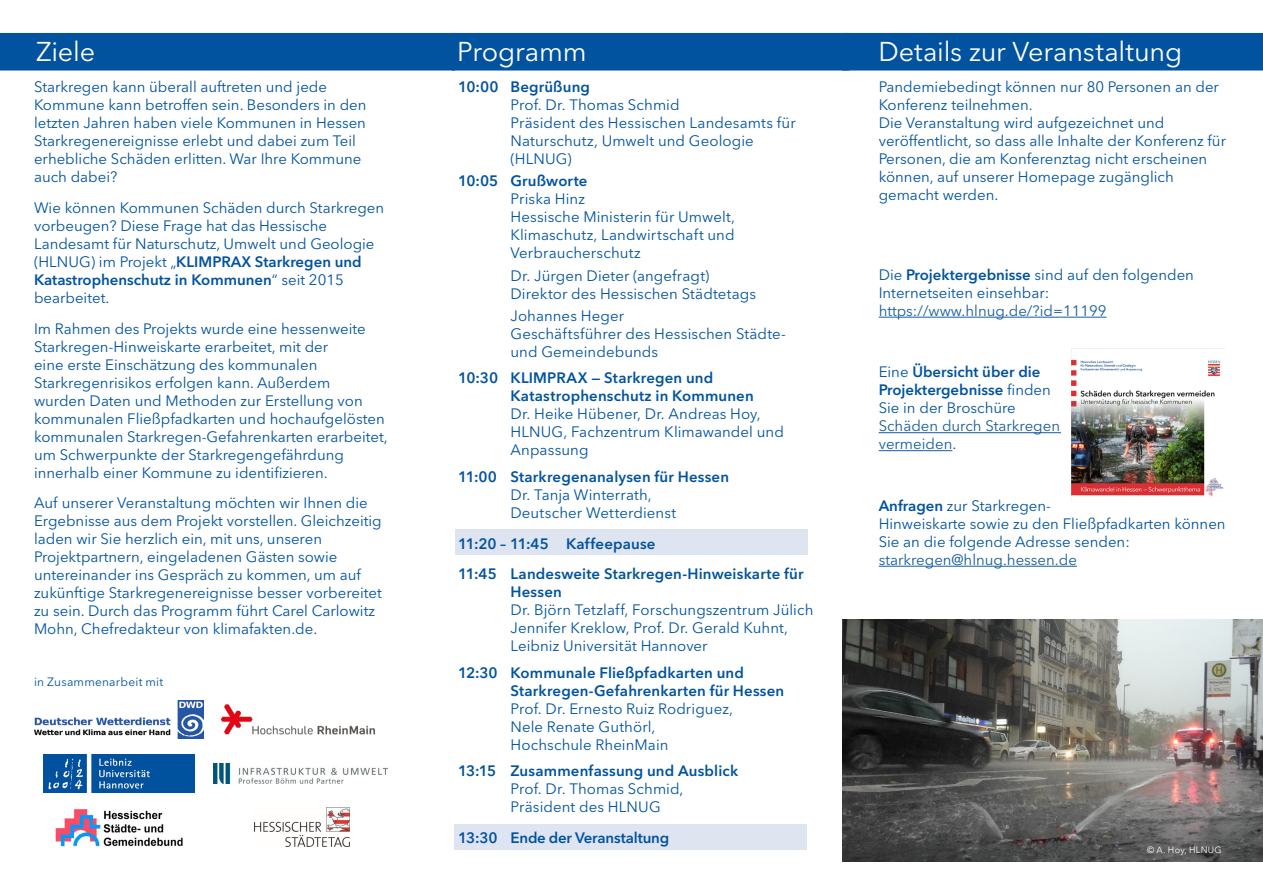
<style>
.page{position:relative;width:1263px;height:893px;background:#fff}
.page>*{position:absolute;margin:0;border:0;box-sizing:border-box;transform-origin:0 0}
.t1{font:27px "Avenir Next LT Pro";letter-spacing:-.005em;color:#fff}
.t2{font:15px/18px "Avenir Next LT Pro";color:#0153a0}
.t3{font:600 15px/18px "Avenir Next LT Pro";letter-spacing:.01em;color:#0153a0}
.t4{font:15px/18px "Avenir Next LT Pro";color:#175d9e}
.t5{font:600 15px "Avenir Next LT Pro";letter-spacing:-.015em;color:#0153a0}
.t6{font:12px "Avenir Next LT Pro";letter-spacing:.015em;color:#0153a0}
.t7{font:9px "Avenir Next LT Pro";letter-spacing:.03em;color:#fff}
.s1{font-weight:600}
.s2{font-weight:600;color:#fff}
.s3{color:#fff}
.s4{font-weight:400}
.s5{color:#0153a0}
</style>
<div class="page">
<div style="left:455px;top:529px;width:353px;height:26px;background:#dfe4f1"></div>
<div style="left:454px;top:824px;width:353px;height:25px;background:#dfe4f1"></div>
<img style="left:842px;top:620px;width:421px;height:241px">
<div style="left:0;top:33px;width:452px;height:38px;background:#0153a0"></div>
<div style="left:452px;top:33px;width:397px;height:38px;background:#0153a0;border:2px solid #0153a0"></div>
<img style="left:34px;top:701px;width:170px;height:38px">
<img style="left:56px;top:809px;width:127px;height:38px">
<img style="left:213px;top:763px;width:174px;height:21px">
<img style="left:44px;top:754px;width:151px;height:39px">
<img style="left:222px;top:704px;width:153px;height:31px">
<img style="left:254px;top:808px;width:96px;height:38px">
<div style="left:842px;top:33px;width:421px;height:38px;background:#0153a0"></div>
<hr style="left:879px;top:317px;width:227px;height:1px;background:#175d9e">
<hr style="left:879px;top:432px;width:182px;height:1px;background:#175d9e">
<hr style="left:879px;top:450px;width:73px;height:1px;background:#175d9e">
<hr style="left:879px;top:566px;width:198px;height:1px;background:#175d9e">
<img style="left:1071px;top:349px;width:153px;height:153px">
<h6 class="t1" style="left:36px;top:35px;width:61px">Ziele</h6>
<p class="t2" style="left:34px;top:78px;width:334px">Starkregen kann überall auftreten und jede Kommune kann betroffen sein. Besonders in den letzten Jahren haben viele Kommunen in Hessen Starkregenereignisse erlebt und dabei zum Teil erhebliche Schäden erlitten. War Ihre Kommune auch dabei?</p>
<p class="t2" style="left:34px;top:199px;width:352px">Wie können Kommunen Schäden durch Starkregen vorbeugen? Diese Frage hat das Hessische Landesamt für Naturschutz, Umwelt und Geologie (HLNUG) im Projekt „<span class="s1">KLIMPRAX Starkregen und Katastrophenschutz in Kommunen</span>“ seit 2015 bearbeitet.</p>
<p class="t2" style="left:34px;top:319px;width:355px">Im Rahmen des Projekts wurde eine hessenweite Starkregen-Hinweiskarte erarbeitet, mit der<br>eine erste Einschätzung des kommunalen Starkregenrisikos erfolgen kann. Außerdem<br>wurden Daten und Methoden zur Erstellung von kommunalen Fließpfadkarten und hochaufgelösten kommunalen Starkregen-Gefahrenkarten erarbeitet, um Schwerpunkte der Starkregengefährdung innerhalb einer Kommune zu identifizieren.</p>
<p class="t2" style="left:34px;top:494px;width:349px">Auf unserer Veranstaltung möchten wir Ihnen die Ergebnisse aus dem Projekt vorstellen. Gleichzeitig laden wir Sie herzlich ein, mit uns, unseren Projektpartnern, eingeladenen Gästen sowie untereinander ins Gespräch zu kommen, um auf zukünftige Starkregenereignisse besser vorbereitet zu sein. Durch das Programm führt Carel Carlowitz Mohn, Chefredakteur von klimafakten.de.</p>
<p class="t6" style="left:34px;top:674px;width:131px">in Zusammenarbeit mit</p>
<h1 class="t1" style="left:457px;top:35px;width:131px">Programm</h1>
<p class="t2" style="left:510px;top:78px;width:287px;text-indent:-52px"><span class="s1">10:00 Begrüßung</span><span class="s2">.<br></span>Prof. Dr. Thomas Schmid<br>Präsident des Hessischen Landesamts für<br>Naturschutz, Umwelt und Geologie (HLNUG)<span class="s3">.</span></p>
<p class="t2" style="left:510px;top:172px;width:226px;text-indent:-52px"><span class="s1">10:05 Grußworte</span><span class="s2">.<br></span>Priska Hinz<span class="s2">.<br></span>Hessische Ministerin für Umwelt,<br>Klimaschutz, Landwirtschaft und<br>Verbraucherschutz<span class="s3">.</span></p>
<p class="t2" style="left:510px;top:266px;width:247px">Dr. Jürgen Dieter (angefragt)<br>Direktor des Hessischen Städtetags</p>
<p class="t2" style="left:510px;top:307px;width:277px">Johannes Heger<br>Geschäftsführer des Hessischen Städte&shy;und Gemeindebunds</p>
<p class="t3" style="left:510px;top:369px;width:245px;text-indent:-52px">10:30 KLIMPRAX — Starkregen und<br>Katastrophenschutz in Kommunen</p>
<p class="t2" style="left:510px;top:405px;width:275px">Dr. Heike Hübener, Dr. Andreas Hoy,<br>HLNUG, Fachzentrum Klimawandel und<br>Anpassung<span class="s3">.</span></p>
<p class="t2" style="left:510px;top:468px;width:220px;text-indent:-52px"><span class="s1">11:00</span><span class="s2">.</span> <span class="s1">Starkregenanalysen für Hessen<br></span>Dr. Tanja Winterrath,<br>Deutscher Wetterdienst</p>
<p class="t3" style="left:458px;top:528px;width:347px;line-height:30.8px">11:20 – 11:45 Kaffeepause<br>11:45<span class="s3">.</span> Landesweite Starkregen-Hinweiskarte für</p>
<p class="t3" style="left:510px;top:583px;width:53px">Hessen</p>
<p class="t2" style="left:510px;top:601px;width:304px">Dr. Björn Tetzlaff, Forschungszentrum Jülich<br>Jennifer Kreklow, Prof. Dr. Gerald Kuhnt,<br>Leibniz Universität Hannover</p>
<p class="t3" style="left:510px;top:664px;width:279px;text-indent:-52px">12:30<span class="s3">.</span> Kommunale Fließpfadkarten und<br>Starkregen-Gefahrenkarten für Hessen<span class="s3">.<br></span><span class="s4">Prof. Dr. Ernesto Ruiz Rodriguez,<br>Nele Renate Guthörl,<br>Hochschule RheinMain</span></p>
<p class="t2" style="left:510px;top:762px;width:229px;text-indent:-52px"><span class="s1">13:15</span><span class="s2">.</span> <span class="s1">Zusammenfassung und Ausblick<br></span>Prof. Dr. Thomas Schmid,<br>Präsident des HLNUG</p>
<p class="t5" style="left:458px;top:829px;width:213px">13:30 Ende der Veranstaltung</p>
<h1 class="t1" style="left:878px;top:35px;width:305px">Details zur Veranstaltung</h1>
<p class="t2" style="left:879px;top:78px;width:349px">Pandemiebedingt können nur 80 Personen an der Konferenz teilnehmen.<br>Die Veranstaltung wird aufgezeichnet und veröffentlicht, so dass alle Inhalte der Konferenz für Personen, die am Konferenztag nicht erscheinen können, auf unserer Homepage zugänglich gemacht werden.</p>
<p class="t2" style="left:879px;top:265px;width:317px">Die <span class="s1">Projektergebnisse</span> sind auf den folgenden<br>Internetseiten einsehbar:</p>
<p class="t4" style="left:879px;top:301px;width:229px">https://www.hlnug.de/?id=11199</p>
<p class="t3" style="left:879px;top:363px;width:174px"><span class="s4">Eine</span> Übersicht über die<br>Projektergebnisse <span class="s4">finden<br>Sie in der Broschüre</span></p>
<p class="t4" style="left:879px;top:417px;width:183px">Schäden durch Starkregen vermeiden<span class="s5">.</span></p>
<p class="t2" style="left:879px;top:496px;width:348px"><span class="s1">Anfragen</span> zur Starkregen-<br>Hinweiskarte sowie zu den Fließpfadkarten können<br>Sie an die folgende Adresse senden:</p>
<p class="t4" style="left:879px;top:550px;width:200px">starkregen@hlnug.hessen.de</p>
<p class="t7" style="left:1147px;top:844px;width:76px">© A. Hoy, HLNUG</p>
</div>
